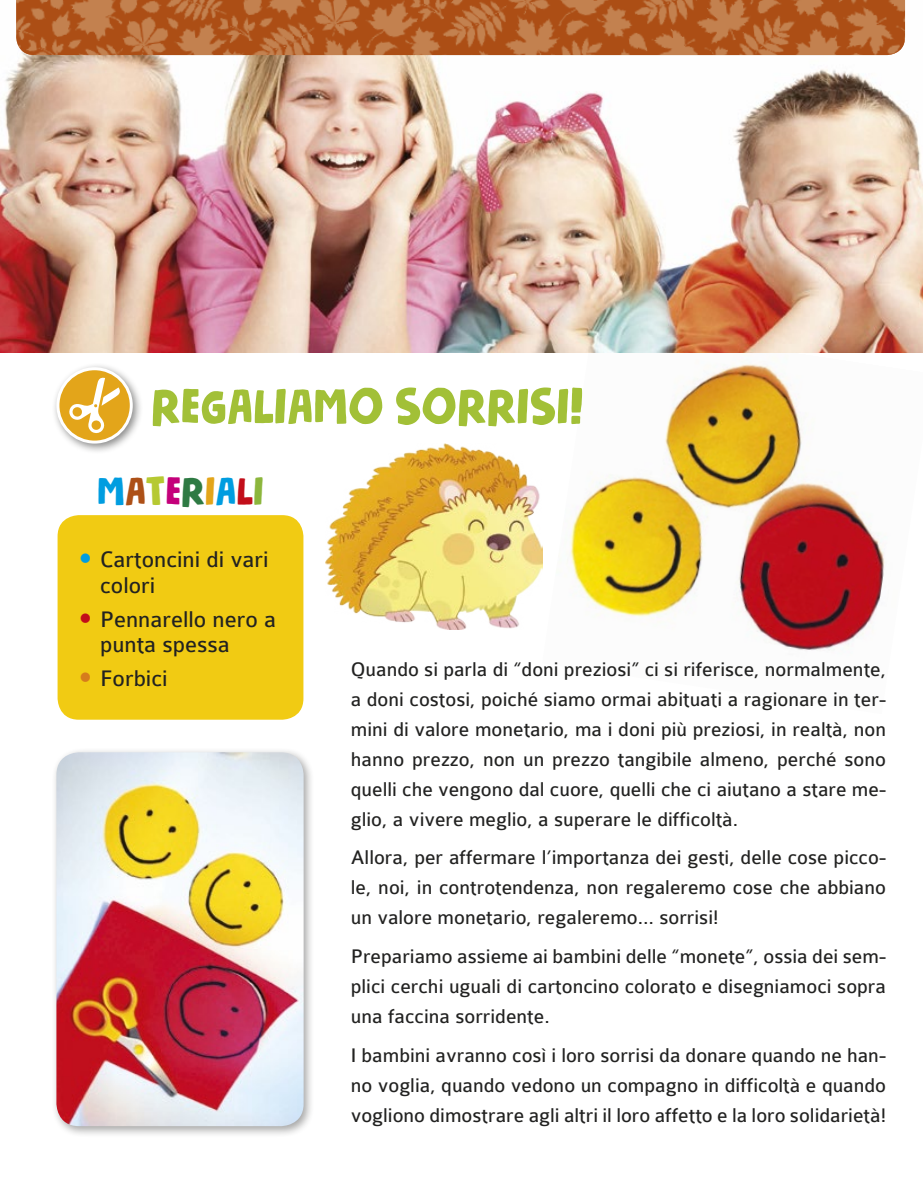
<style>
.page{position:relative;width:923px;height:1197px;background:#fff}
.page>*{position:absolute;margin:0;border:0;box-sizing:border-box;transform-origin:0 0}
.t1{font:52.5px "Nickname DEMO";color:#a2c037}
.t2{font:42px "Nickname DEMO";color:#009de0}
.t3{font:24px/25.5px "Colaborate";color:#222221}
.t4{font:21px/30px "Colaborate";color:#222221;text-align:justify}
.s1{color:#ad5017}
.s2{color:#b6c932}
.s3{color:#c4007a}
.s4{color:#2e7a43}
.s5{color:#e3a51a}
.s6{color:#c20e1a}
.s7{color:#8cb63c}
</style>
<div class="page">
<img style="left:542px;top:352px;width:380px;height:299px">
<img style="left:0;top:0;width:922px;height:352px">
<div style="left:52px;top:362px;width:91px;height:92px;background:#222221;opacity:.54"></div>
<svg style="left:58px;top:368px;width:73px;height:74px"></svg>
<div style="left:56px;top:367px;width:77px;height:76px;border:3px solid #fff;border-radius:50%"></div>
<svg style="left:69px;top:377px;width:51px;height:56px"></svg>
<div style="left:58px;top:515px;width:245px;height:204px;background:#f1cb13;border-radius:21px"></div>
<div style="left:51px;top:747px;width:264px;height:389px;background:#222221;opacity:.4"></div>
<img style="left:56px;top:752px;width:247px;height:373px">
<img style="left:325px;top:443px;width:217px;height:187px">
<img style="left:16px;top:0;width:888px;height:55px">
<h1 class="t1" style="left:151px;top:372px;width:434px">REGALIAMO SORRISI!</h1>
<h2 class="t2" style="left:97px;top:463px;width:168px">M<span class="s1">A</span><span class="s2">T</span><span class="s3">E</span><span class="s4">R</span><span class="s5">I</span>A<span class="s6">L</span><span class="s7">I</span></h2>
<p class="t3" style="left:100px;top:547px;width:170px">Cartoncini di vari colori</p>
<p class="t3" style="left:100px;top:606px;width:177px">Pennarello nero a punta spessa</p>
<p class="t3" style="left:100px;top:666px;width:69px">Forbici</p>
<p class="t4" style="left:351px;top:654px;width:536px">Quando si parla di “doni preziosi” ci si riferisce, normalmente, a doni costosi, poiché siamo ormai abituati a ragionare in ter&shy;mini di valore monetario, ma i doni più preziosi, in realtà, non hanno prezzo, non un prezzo tangibile almeno, perché sono quelli che vengono dal cuore, quelli che ci aiutano a stare me&shy;glio, a vivere meglio, a superare le difficoltà .</p>
<p class="t4" style="left:351px;top:842px;width:536px">Allora, per affermare l’importanza dei gesti, delle cose picco&shy;le, noi, in controtendenza, non regaleremo cose che abbiano un valore monetario, regaleremo… sorrisi!</p>
<p class="t4" style="left:351px;top:941px;width:536px">Prepariamo assieme ai bambini delle “monete”, ossia dei sem&shy;plici cerchi uguali di cartoncino colorato e disegniamoci sopra una faccina sorridente .</p>
<p class="t4" style="left:351px;top:1039px;width:536px">I bambini avranno così i loro sorrisi da donare quando ne han&shy;no voglia, quando vedono un compagno in difficoltà e quando vogliono dimostrare agli altri il loro affetto e la loro solidarietà!</p>
</div>
